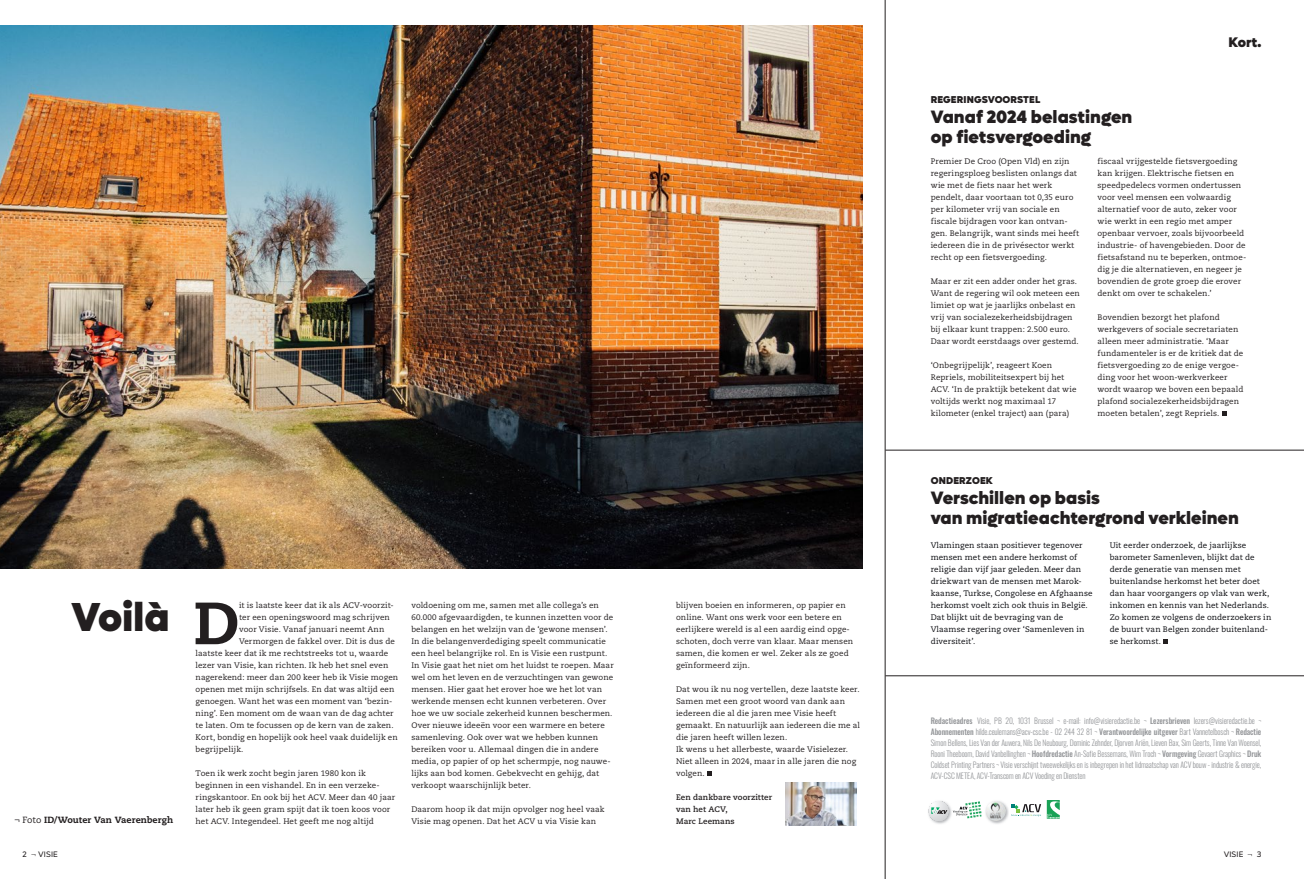
<style>
.page{position:relative;width:1304px;height:879px;background:#fff}
.page>*{position:absolute;margin:0;border:0;box-sizing:border-box;transform-origin:0 0}
.t1{font:800 59.4px "Caecilia LT Pro 85";color:#231f20}
.t2{font:900 40.6px "Lufga";letter-spacing:-.005em;color:#231f20}
.t3{font:900 18px/20px "Lufga";color:#231f20}
.t4{font:900 14px "Lufga";color:#231f20}
.t5{font:900 10px "Lufga";letter-spacing:.015em;color:#231f20}
.t6{font:800 9px "Caecilia LT Pro 85";letter-spacing:.005em;color:#231f20}
.t7{font:8px/12px "Caecilia LT Pro 55 Roman";letter-spacing:.01em;color:#231f20}
.t8{font:300 8px/11px "Oswald";letter-spacing:-.015em;color:#939598;text-align:justify;scale:.96 1}
.t9{font:8px/12px "Caecilia LT Pro 55 Roman";letter-spacing:.01em;color:#0a0b0f}
.t10{font:700 8px/12px "Caecilia LT Pro 75";letter-spacing:.01em;color:#231f20}
.t11{font:8px "Lufga";letter-spacing:.02em;color:#231f20}
.s1{font-family:"Caecilia LT Pro 55 Roman";font-weight:400}
.s2{font-weight:500}
.s3{font-family:"Caecilia LT Pro 45";font-weight:300}
</style>
<div class="page">
<img style="left:0;top:26px;width:863px;height:542px">
<hr style="left:885px;top:0;width:1px;height:879px;background:#231f20">
<hr style="left:885px;top:450px;width:419px;height:1px;background:#231f20">
<hr style="left:885px;top:675px;width:419px;height:1px;background:#231f20">
<svg style="left:1222px;top:411px;width:4px;height:5px"></svg>
<svg style="left:1163px;top:639px;width:5px;height:5px"></svg>
<svg style="left:1047px;top:800px;width:13px;height:19px"></svg>
<img style="left:928px;top:809px;width:19px;height:15px">
<img style="left:985px;top:801px;width:24px;height:23px">
<img style="left:986px;top:801px;width:20px;height:20px;border-radius:10px">
<svg style="left:929px;top:801px;width:52px;height:20px"></svg>
<svg style="left:1011px;top:804px;width:30px;height:13px"></svg>
<svg style="left:707px;top:771px;width:4px;height:5px"></svg>
<img style="left:785px;top:782px;width:71px;height:43px">
<h3 class="t4" style="left:1228px;top:33px;width:34px">Kort.</h3>
<p class="t5" style="left:931px;top:94px;width:111px">REGERINGSVOORSTEL</p>
<h3 class="t3" style="left:931px;top:107px;width:203px">Vanaf 2024 belastingen op fietsvergoeding</h3>
<p class="t7" style="left:931px;top:155px;width:150px">Premier De Croo (Open Vld) en zijn regeringsploeg beslisten onlangs dat wie met de fiets naar het werk pendelt, daar voortaan tot 0,35 euro per kilometer vrij van sociale en fiscale bijdragen voor kan ontvan&shy;gen. Belangrijk, want sinds mei heeft iedereen die in de privésector werkt recht op een fietsvergoeding.</p>
<p class="t7" style="left:931px;top:275px;width:151px">Maar er zit een adder onder het gras.<br>Want de regering wil ook meteen een limiet op wat je jaarlijks onbelast en vrij van socialezekerheidsbijdragen bij elkaar kunt trappen: 2.500 euro.<br>Daar wordt eerstdaags over gestemd.</p>
<p class="t7" style="left:931px;top:359px;width:147px">‘Onbegrijpelijk’, reageert Koen Repriels, mobiliteitsexpert bij het ACV. ‘In de praktijk betekent dat wie voltijds werkt nog maximaal 17 kilometer (enkel traject) aan (para)</p>
<p class="t7" style="left:1097px;top:155px;width:150px">fiscaal vrijgestelde fietsvergoeding kan krijgen. Elektrische fietsen en speedpedelecs vormen ondertussen voor veel mensen een volwaardig alternatief voor de auto, zeker voor wie werkt in een regio met amper openbaar vervoer, zoals bijvoorbeeld industrie- of havengebieden. Door de fietsafstand nu te beperken, ontmoe&shy;dig je die alternatieven, en negeer je bovendien de grote groep die erover denkt om over te schakelen.’</p>
<p class="t7" style="left:1097px;top:311px;width:147px">Bovendien bezorgt het plafond werkgevers of sociale secretariaten alleen meer administratie. ‘Maar fundamenteler is er de kritiek dat de fietsvergoeding zo de enige vergoe&shy;ding voor het woon-werkverkeer wordt waarop we boven een bepaald plafond socialezekerheidsbijdragen moeten betalen’, zegt Repriels.</p>
<h2 class="t2" style="left:72px;top:592px;width:100px">Voilà</h2>
<p class="t7" style="left:239px;top:599px;width:156px">it is laatste keer dat ik als ACV-voorzit-</p>
<p class="t7" style="left:239px;top:611px;width:152px">ter een openingswoord mag schrijven</p>
<p class="t7" style="left:239px;top:623px;width:147px">voor Visie. Vanaf januari neemt Ann</p>
<p class="t7" style="left:239px;top:635px;width:157px">Vermorgen de fakkel over. Dit is dus de</p>
<p class="t7" style="left:196px;top:647px;width:194px">laatste keer dat ik me rechtstreeks tot u, waarde</p>
<p class="t7" style="left:196px;top:659px;width:194px">lezer van Visie, kan richten. Ik heb het snel even</p>
<p class="t7" style="left:196px;top:671px;width:204px">nagerekend: meer dan 200 keer heb ik Visie mogen</p>
<p class="t7" style="left:196px;top:683px;width:200px">openen met mijn schrijfsels. En dat was altijd een</p>
<p class="t7" style="left:196px;top:695px;width:198px">genoegen. Want het was een moment van ‘bezin-</p>
<p class="t7" style="left:196px;top:707px;width:200px">ning’. Een moment om de waan van de dag achter</p>
<p class="t7" style="left:196px;top:719px;width:200px">te laten. Om te focussen op de kern van de zaken.</p>
<p class="t7" style="left:196px;top:731px;width:204px">Kort, bondig en hopelijk ook heel vaak duidelijk en</p>
<p class="t7" style="left:196px;top:743px;width:49px">begrijpelijk.</p>
<p class="t7" style="left:196px;top:767px;width:201px">Toen ik werk zocht begin jaren 1980 kon ik beginnen in een vishandel. En in een verzeke&shy;ringskantoor. En ook bij het ACV. Meer dan 40 jaar later heb ik geen gram spijt dat ik toen koos voor het ACV. Integendeel. Het geeft me nog altijd</p>
<p class="t7" style="left:411px;top:599px;width:204px">voldoening om me, samen met alle collega’s en 60.000 afgevaardigden, te kunnen inzetten voor de belangen en het welzijn van de ‘gewone mensen’.<br>In die belangenverdediging speelt communicatie een heel belangrijke rol. En is Visie een rustpunt.<br>In Visie gaat het niet om het luidst te roepen. Maar wel om het leven en de verzuchtingen van gewone mensen. Hier gaat het erover hoe we het lot van werkende mensen echt kunnen verbeteren. Over hoe we uw sociale zekerheid kunnen beschermen.<br>Over nieuwe ideeën voor een warmere en betere samenleving. Ook over wat we hebben kunnen bereiken voor u. Allemaal dingen die in andere media, op papier of op het schermpje, nog nauwe&shy;lijks aan bod komen. Gebekvecht en gehijg, dat verkoopt waarschijnlijk beter.</p>
<p class="t7" style="left:411px;top:803px;width:195px">Daarom hoop ik dat mijn opvolger nog heel vaak</p>
<h1 class="t1" style="left:194px;top:582px;width:47px">D</h1>
<p class="t6" style="left:14px;top:814px;width:160px"><span class="s1">¬ Foto</span> ID/Wouter Van Vaerenbergh</p>
<p class="t7" style="left:411px;top:815px;width:186px">Visie mag openen. Dat het ACV u via Visie kan</p>
<p class="t7" style="left:676px;top:599px;width:179px">blijven boeien en informeren, op papier en online. Want ons werk voor een betere en eerlijkere wereld is al een aardig eind opge&shy;schoten, doch verre van klaar. Maar mensen samen, die komen er wel. Zeker als ze goed geïnformeerd zijn.</p>
<p class="t7" style="left:676px;top:683px;width:185px">Dat wou ik nu nog vertellen, deze laatste keer.<br>Samen met een groot woord van dank aan iedereen die al die jaren mee Visie heeft gemaakt. En natuurlijk aan iedereen die me al die jaren heeft willen lezen.<br>Ik wens u het allerbeste, waarde Visielezer.<br>Niet alleen in 2024, maar in alle jaren die nog volgen.</p>
<p class="t10" style="left:676px;top:791px;width:98px">Een dankbare voorzitter van het ACV,<br>Marc Leemans</p>
<p class="t5" style="left:931px;top:474px;width:64px">ONDERZOEK</p>
<h3 class="t3" style="left:931px;top:488px;width:310px">Verschillen op basis<br>van migratieachtergrond verkleinen</h3>
<p class="t9" style="left:931px;top:539px;width:163px">Vlamingen staan positiever tegenover mensen met een andere herkomst of religie dan vijf jaar geleden. Meer dan driekwart van de mensen met Marok&shy;kaanse, Turkse, Congolese en Afghaanse herkomst voelt zich ook thuis in België.<br>Dat blijkt uit de bevraging van de Vlaamse regering over ‘Samenleven in diversiteit’.</p>
<p class="t9" style="left:1110px;top:539px;width:163px">Uit eerder onderzoek, de jaarlijkse barometer Samenleven, blijkt dat de derde generatie van mensen met buitenlandse herkomst het beter doet dan haar voorgangers op vlak van werk, inkomen en kennis van het Nederlands.<br>Zo komen ze volgens de onderzoekers in de buurt van Belgen zonder buitenland-</p>
<p class="t9" style="left:1110px;top:635px;width:53px">se herkomst.</p>
<p class="t8" style="left:931px;top:714px;width:346px"><span class="s2">Redactieadres</span> Visie, PB 20, 1031 Brussel ¬ e-mail: info@visieredactie.be ¬ <span class="s2">Lezersbrieven</span> lezers@visieredactie.be ¬ <span class="s2">Abonnementen</span> hilde.ceulemans@acv-csc.be - 02 244 32 81 ¬ <span class="s2">Verantwoordelijke uitgever</span> Bart Vannetelbosch ¬ <span class="s2">Redactie </span>Simon Bellens, Lies Van der Auwera, Nils De Neubourg, Dominic Zehnder, Djorven Ariën, Lieven Bax, Sim Geerts, Tinne Van Woensel, Rooni Theeboom, David Vanbellinghen ¬ <span class="s2">Hoofdredactie</span> An-Sofie Bessemans, Wim Troch ¬ <span class="s2">Vormgeving</span> Gevaert Graphics ¬ <span class="s2">Druk </span>Coldset Printing Partners ¬ Visie verschijnt tweewekelijks en is inbegrepen in het lidmaatschap van ACV bouw - industrie &amp; energie, ACV-CSC METEA, ACV-Transcom en ACV Voeding en Diensten</p>
<p class="t11" style="left:22px;top:849px;width:37px">2 <span class="s3">¬</span> VISIE</p>
<p class="t11" style="left:1224px;top:849px;width:39px">VISIE <span class="s3">¬</span> 3</p>
</div>
